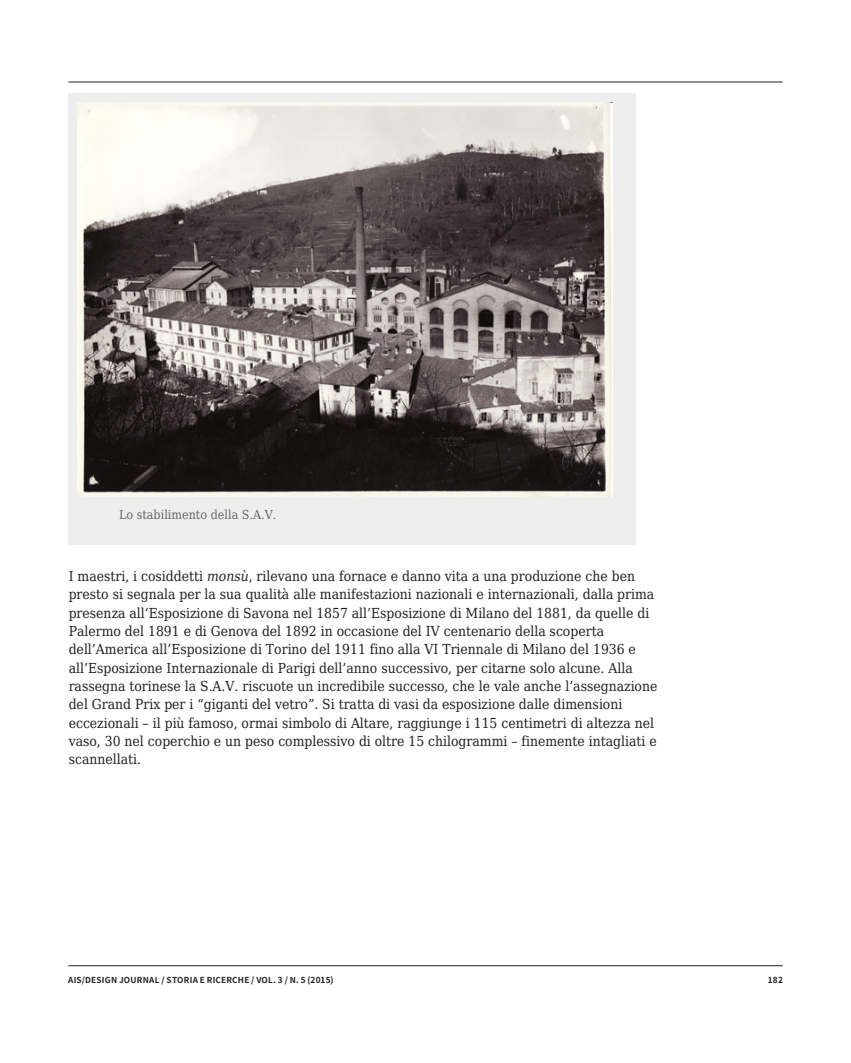
<style>
.page{position:relative;width:851px;height:1063px;background:#fff}
.page>*{position:absolute;margin:0;border:0;box-sizing:border-box;transform-origin:0 0}
.t1{font:13.8px/18.3px "DejaVu Serif Condensed";color:#231f20}
.t2{font:12.45px "DejaVu Serif Condensed";color:#666}
.t3{font:700 8.25px "Noto Sans SC";letter-spacing:.025em;color:#231f20}
.s1{font-style:italic}
</style>
<div class="page">
<hr style="left:68px;top:82px;width:714px;height:1px;background:#231f20">
<hr style="left:68px;top:965px;width:714px;height:1px;background:#231f20">
<div style="left:68px;top:94px;width:567px;height:451px;background:#eee"></div>
<img style="left:78px;top:103px;width:534px;height:393px">
<p class="t2" style="left:119px;top:505px;width:159px">Lo stabilimento della S.A.V.</p>
<p class="t1" style="left:69px;top:566px;width:590px">I maestri, i cosiddetti <span class="s1">monsù</span>, rilevano una fornace e danno vita a una produzione che ben presto si segnala per la sua qualità alle manifestazioni nazionali e internazionali, dalla prima presenza all’Esposizione di Savona nel 1857 all’Esposizione di Milano del 1881, da quelle di Palermo del 1891 e di Genova del 1892 in occasione del IV centenario della scoperta dell’America all’Esposizione di Torino del 1911 fino alla VI Triennale di Milano del 1936 e all’Esposizione Internazionale di Parigi dell’anno successivo, per citarne solo alcune. Alla rassegna torinese la S.A.V. riscuote un incredibile successo, che le vale anche l’assegnazione del Grand Prix per i “giganti del vetro”. Si tratta di vasi da esposizione dalle dimensioni eccezionali – il più famoso, ormai simbolo di Altare, raggiunge i 115 centimetri di altezza nel vaso, 30 nel coperchio e un peso complessivo di oltre 15 chilogrammi – finemente intagliati e scannellati.</p>
<p class="t3" style="left:68px;top:975px;width:267px">AIS/DESIGN JOURNAL / STORIA E RICERCHE / VOL. 3 / N. 5 (2015)</p>
<p class="t3" style="left:767px;top:975px;width:16px">182</p>
</div>
